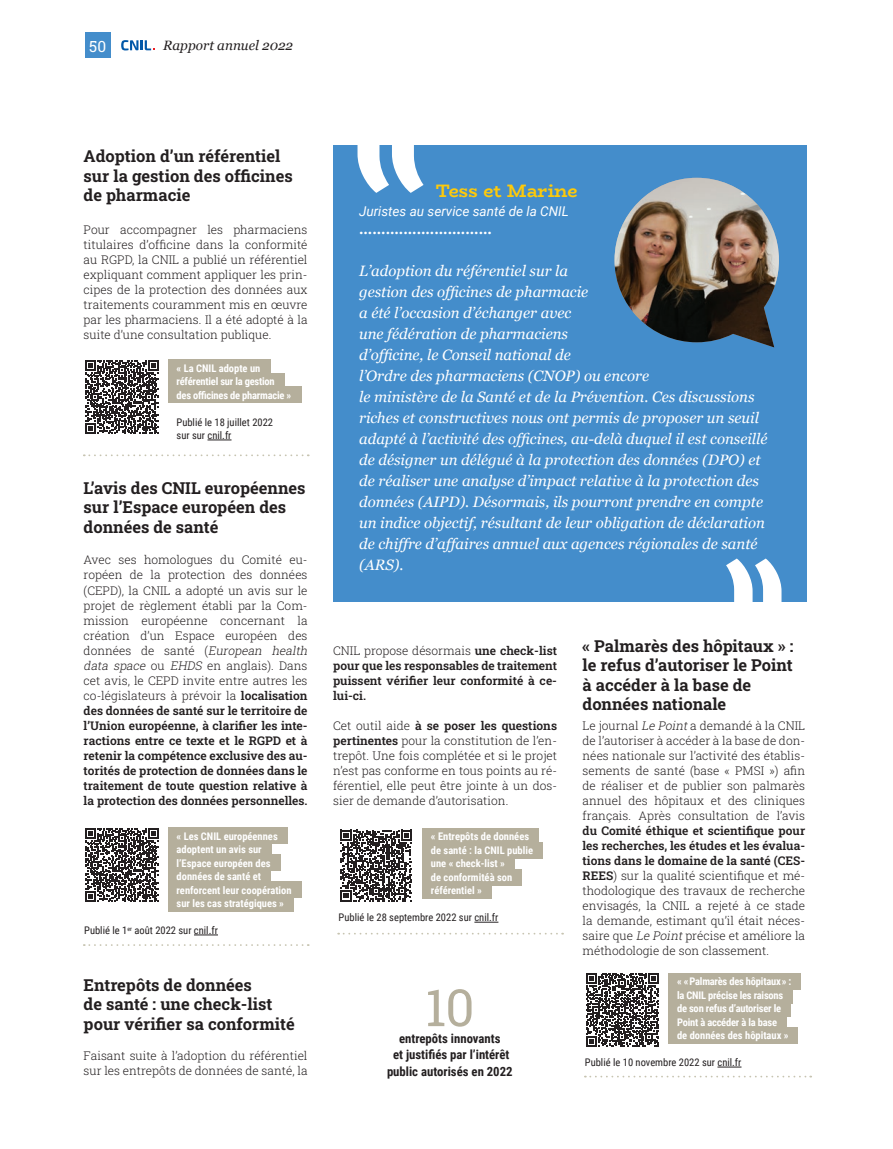
<style>
.page{position:relative;width:893px;height:1149px;background:#fff}
.page>*{position:absolute;margin:0;border:0;box-sizing:border-box;transform-origin:0 0}
.t1{font:51.3px "Roboto Slab";color:#b5af9c}
.t2{font:700 18px "Bio Rhyme";color:#feca0a}
.t3{font:700 16.5px/19.5px "Roboto Slab";color:#231f20}
.t4{font:15.45px "Roboto Slab";color:#fff}
.t5{font:italic 15px/21px "Georgia";color:#fff}
.t6{font:italic 13.5px "Roboto";color:#fff}
.t7{font:700 13.5px "Georgia";color:#fff}
.t8{font:italic 13.5px "Georgia";color:#231f20}
.t9{font:700 12.75px/16.5px "Roboto Condensed";color:#231f20;text-align:center}
.t10{font:300 12px/15px "Roboto Slab";color:#231f20;text-align:justify}
.t11{font:600 12px/15px "Roboto Slab";color:#231f20;text-align:justify}
.t12{font:700 10.5px/13.5px "Roboto Condensed";color:#fff}
.t13{font:700 10.5px/13.5px "Roboto Condensed";letter-spacing:-.02em;color:#fff}
.t14{font:10.5px/13.5px "Roboto Condensed";color:#231f20}
.s1{font-style:italic}
.s2{font-weight:600}
.s3{font-weight:300}
</style>
<div class="page">
<div style="left:85px;top:33px;width:26px;height:25px;background:#448dcb"></div>
<svg style="left:121px;top:40px;width:34px;height:10px"></svg>
<div style="left:334px;top:145px;width:473px;height:456px;background:#448dcb"></div>
<svg style="left:357px;top:145px;width:66px;height:48px"></svg>
<svg style="left:726px;top:558px;width:55px;height:44px"></svg>
<img style="left:614px;top:178px;width:165px;height:169px">
<div style="left:168px;top:827px;width:119px;height:17px;background:#b5af9c"></div>
<div style="left:168px;top:840px;width:104px;height:17px;background:#b5af9c"></div>
<div style="left:168px;top:854px;width:112px;height:17px;background:#b5af9c"></div>
<div style="left:168px;top:867px;width:103px;height:17px;background:#b5af9c"></div>
<div style="left:168px;top:881px;width:133px;height:17px;background:#b5af9c"></div>
<div style="left:168px;top:894px;width:126px;height:17px;background:#b5af9c"></div>
<svg style="left:194px;top:934px;width:24px;height:1px"></svg>
<svg style="left:86px;top:828px;width:72px;height:73px"></svg>
<svg style="left:84px;top:944px;width:225px;height:1px"></svg>
<div style="left:168px;top:359px;width:102px;height:17px;background:#b5af9c"></div>
<div style="left:168px;top:373px;width:117px;height:17px;background:#b5af9c"></div>
<div style="left:168px;top:386px;width:133px;height:17px;background:#b5af9c"></div>
<svg style="left:207px;top:439px;width:25px;height:1px"></svg>
<svg style="left:86px;top:360px;width:72px;height:73px"></svg>
<svg style="left:84px;top:454px;width:225px;height:2px"></svg>
<div style="left:422px;top:828px;width:117px;height:16px;background:#b5af9c"></div>
<div style="left:422px;top:841px;width:121px;height:17px;background:#b5af9c"></div>
<div style="left:422px;top:855px;width:93px;height:16px;background:#b5af9c"></div>
<div style="left:422px;top:868px;width:100px;height:17px;background:#b5af9c"></div>
<div style="left:422px;top:882px;width:70px;height:16px;background:#b5af9c"></div>
<svg style="left:474px;top:921px;width:24px;height:1px"></svg>
<svg style="left:340px;top:829px;width:72px;height:72px"></svg>
<svg style="left:338px;top:932px;width:225px;height:2px"></svg>
<div style="left:669px;top:972px;width:132px;height:17px;background:#b5af9c"></div>
<div style="left:669px;top:986px;width:124px;height:17px;background:#b5af9c"></div>
<div style="left:669px;top:999px;width:122px;height:17px;background:#b5af9c"></div>
<div style="left:669px;top:1013px;width:118px;height:17px;background:#b5af9c"></div>
<div style="left:669px;top:1026px;width:129px;height:17px;background:#b5af9c"></div>
<svg style="left:717px;top:1066px;width:24px;height:1px"></svg>
<svg style="left:586px;top:973px;width:73px;height:72px"></svg>
<svg style="left:585px;top:1075px;width:226px;height:2px"></svg>
<p class="t4" style="left:89px;top:36px;width:18px">50</p>
<p class="t8" style="left:163px;top:38px;width:132px">Rapport annuel 2022</p>
<h3 class="t3" style="left:84px;top:146px;width:211px">Adoption d’un référentiel sur la gestion des officines de pharmacie</h3>
<p class="t10" style="left:84px;top:222px;width:225px">Pour accompagner les pharmaciens titulaires d’officine dans la conformité au RGPD, la CNIL a publié un référentiel expliquant comment appliquer les prin&shy;cipes de la protection des données aux traitements couramment mis en œuvre par les pharmaciens. Il a été adopté à la suite d’une consultation publique.</p>
<p class="t13" style="left:177px;top:360px;width:116px">« La CNIL adopte un référentiel sur la gestion des officines de pharmacie »</p>
<p class="t14" style="left:177px;top:414px;width:98px">Publié le 18 juillet 2022 sur sur cnil.fr</p>
<h3 class="t3" style="left:84px;top:477px;width:223px">L’avis des CNIL européennes sur l’Espace européen des données de santé</h3>
<p class="t10" style="left:84px;top:552px;width:228px;text-align:left">Avec ses homologues du Comité eu&shy;ropéen de la protection des données (CEPD), la CNIL a adopté un avis sur le projet de règlement établi par la Com&shy;mission européenne concernant la création d’un Espace européen des données de santé (<span class="s1">European health data space</span> ou <span class="s1">EHDS</span> en anglais). Dans cet avis, le CEPD invite entre autres les co-législateurs à prévoir la <span class="s2">localisation des données de santé sur le territoire de l’Union européenne, à clarifier les inte&shy;ractions entre ce texte et le RGPD et à retenir la compétence exclusive des au&shy;torités de protection de données dans le traitement de toute question relative à la protection des données personnelles.</span></p>
<p class="t12" style="left:177px;top:828px;width:117px">« Les CNIL européennes adoptent un avis sur l’Espace européen des données de santé et renforcent leur coopération sur les cas stratégiques »</p>
<p class="t14" style="left:84px;top:923px;width:135px">Publié le 1<sup>er</sup> août 2022 sur cnil.fr</p>
<h3 class="t3" style="left:84px;top:974px;width:213px">Entrepôts de données<br>de santé : une check-list pour vérifier sa conformité</h3>
<p class="t10" style="left:84px;top:1047px;width:225px">Faisant suite à l’adoption du référentiel sur les entrepôts de données de santé, la</p>
<h2 class="t2" style="left:436px;top:176px;width:143px">Tess et Marine</h2>
<p class="t6" style="left:359px;top:202px;width:211px">Juristes au service santé de la CNIL</p>
<p class="t7" style="left:359px;top:219px;width:134px">..............................</p>
<p class="t5" style="left:359px;top:260px;width:410px">L’adoption du référentiel sur la<br>gestion des officines de pharmacie<br>a été l’occasion d’échanger avec<br>une fédération de pharmaciens<br>d’officine, le Conseil national de<br>l’Ordre des pharmaciens (CNOP) ou encore<br>le ministère de la Santé et de la Prévention. Ces discussions riches et constructives nous ont permis de proposer un seuil adapté à l’activité des officines, au-delà duquel il est conseillé de désigner un délégué à la protection des données (DPO) et de réaliser une analyse d’impact relative à la protection des données (AIPD). Désormais, ils pourront prendre en compte un indice objectif, résultant de leur obligation de déclaration de chiffre d’affaires annuel aux agences régionales de santé (ARS).</p>
<p class="t11" style="left:333px;top:642px;width:225px"><span class="s3">CNIL propose désormais</span> une check-list pour que les responsables de traitement puissent vérifier leur conformité à ce&shy;lui-ci.</p>
<p class="t10" style="left:333px;top:717px;width:225px">Cet outil aide <span class="s2">à se poser les questions pertinentes</span> pour la constitution de l’en&shy;trepôt. Une fois complétée et si le projet n’est pas conforme en tous points au ré&shy;férentiel, elle peut être jointe à un dos&shy;sier de demande d’autorisation.</p>
<p class="t12" style="left:431px;top:829px;width:104px">« Entrepôts de données de santé : la CNIL publie une « check-list »<br>de conformitéà son référentiel »</p>
<p class="t14" style="left:339px;top:910px;width:161px">Publié le 28 septembre 2022 sur cnil.fr</p>
<h1 class="t1" style="left:425px;top:972px;width:51px">10</h1>
<p class="t9" style="left:387px;top:1029px;width:127px">entrepôts innovants<br>et justifiés par l’intérêt public autorisés en 2022</p>
<h3 class="t3" style="left:583px;top:635px;width:212px">« Palmarès des hôpitaux » : le refus d’autoriser le Point à accéder à la base de données nationale</h3>
<p class="t10" style="left:583px;top:717px;width:224px">Le journal <span class="s1">Le Point</span>a demandé à la CNIL de l’autoriser à accéder à la base de don&shy;nées nationale sur l’activité des établis&shy;sements de santé (base « PMSI ») afin de réaliser et de publier son palmarès annuel des hôpitaux et des cliniques français. Après consultation de l’avis</p>
<p class="t10" style="left:583px;top:822px;width:224px"><span class="s2">du Comité éthique et scientifique pour les recherches, les études et les évalua&shy;tions dans le domaine de la santé (CES-REES</span>) sur la qualité scientifique et mé&shy;thodologique des travaux de recherche envisagés, la CNIL a rejeté à ce stade la demande, estimant qu’il était néces&shy;saire que <span class="s1">Le Point</span>précise et améliore la méthodologie de son classement.</p>
<p class="t13" style="left:677px;top:974px;width:116px">« « Palmarès des hôpitaux» : la CNIL précise les raisons de son refus d’autoriser le<br>Point à accéder à la base<br>de données des hôpitaux »</p>
<p class="t14" style="left:585px;top:1055px;width:158px">Publié le 10 novembre 2022 sur cnil.fr</p>
</div>
